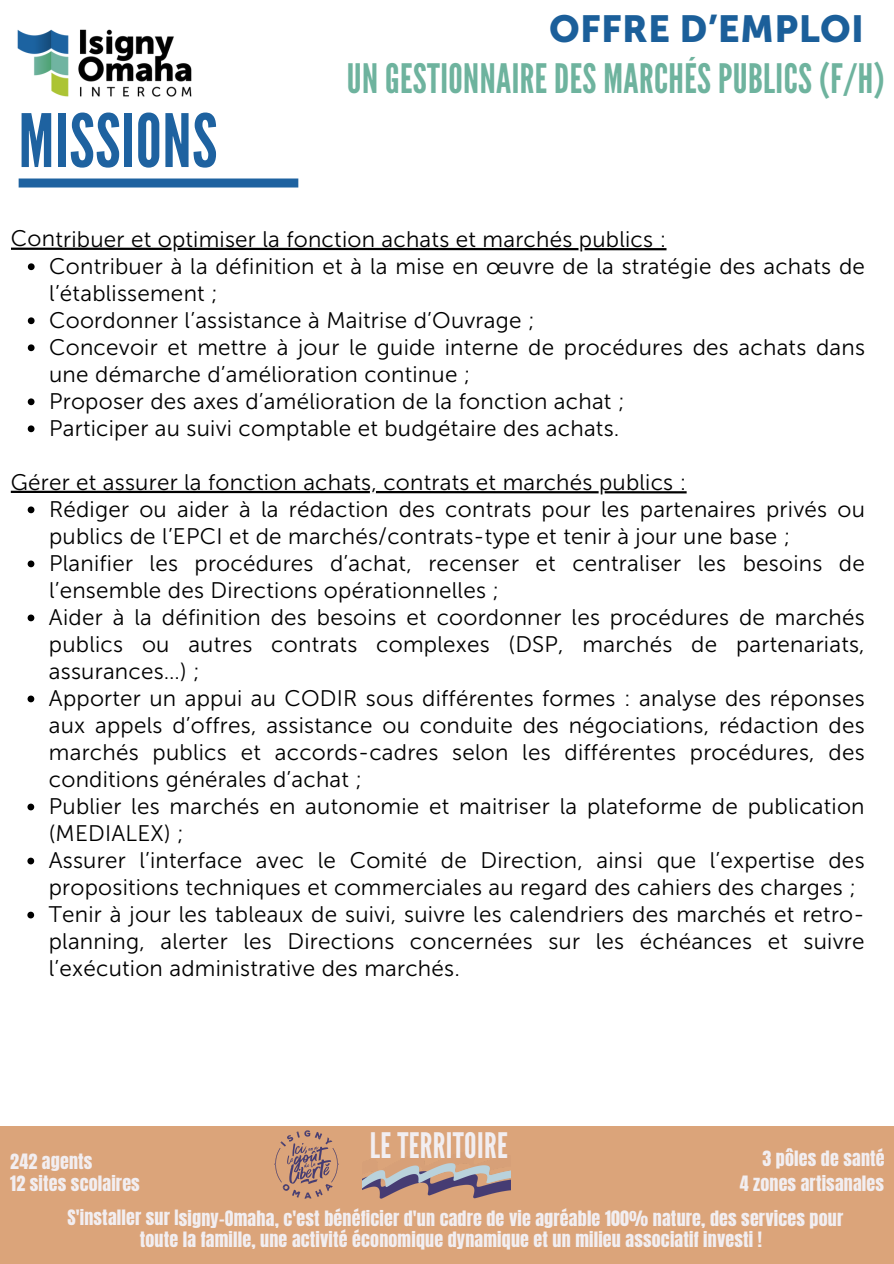
<style>
.page{position:relative;width:894px;height:1264px;background:#fff}
.page>*{position:absolute;margin:0;border:0;box-sizing:border-box;transform-origin:0 0}
.t1{font:73.35px "League Gothic";letter-spacing:.01em;color:#1e62a0}
.t2{font:40.5px "League Gothic";letter-spacing:.01em;color:#6eb39e}
.t3{font:37.5px "Museo Sans 900";letter-spacing:.01em;color:#1b5f9a}
.t4{font:35.1px "League Gothic";letter-spacing:.01em;color:#f2eef1}
.t5{font:22.5px/27px "Museo Sans 300";letter-spacing:.01em;color:#000}
.t6{font:18px/21.5px "Anton";letter-spacing:.01em;color:#f2eef1;text-align:center}
</style>
<div class="page">
<div style="left:0;top:1126px;width:893px;height:137px;background:#dba47a"></div>
<img style="left:17px;top:29px;width:175px;height:68px">
<img style="left:362px;top:1151px;width:149px;height:48px">
<img style="left:274px;top:1130px;width:65px;height:69px">
<div style="left:19px;top:178px;width:279px;height:9px;background:#1e62a0"></div>
<svg style="left:11px;top:247px;width:655px;height:3px;background:#4c4c4c"></svg>
<svg style="left:28px;top:263px;width:7px;height:7px"></svg>
<svg style="left:28px;top:317px;width:7px;height:7px"></svg>
<svg style="left:28px;top:344px;width:7px;height:7px"></svg>
<svg style="left:28px;top:398px;width:6px;height:7px"></svg>
<svg style="left:28px;top:425px;width:6px;height:7px"></svg>
<svg style="left:11px;top:490px;width:675px;height:3px"></svg>
<svg style="left:28px;top:506px;width:6px;height:7px"></svg>
<svg style="left:28px;top:560px;width:6px;height:7px"></svg>
<svg style="left:28px;top:614px;width:6px;height:7px"></svg>
<svg style="left:28px;top:695px;width:6px;height:7px"></svg>
<svg style="left:27px;top:803px;width:7px;height:7px"></svg>
<svg style="left:27px;top:857px;width:7px;height:7px"></svg>
<svg style="left:27px;top:911px;width:7px;height:7px"></svg>
<h5 class="t3" style="left:549px;top:7px;width:316px">OFFRE D’EMPLOI</h5>
<p class="t1" style="left:19px;top:98px;width:200px">MISSIONS</p>
<h5 class="t2" style="left:347px;top:55px;width:539px">UN GESTIONNAIRE DES MARCHÉS PUBLICS (F/H)</h5>
<p class="t5" style="left:11px;top:225px;width:656px">Contribuer et optimiser la fonction achats et marchés publics :</p>
<p class="t5" style="left:49px;top:253px;width:817px">Contribuer à la définition et à la mise en œuvre de la stratégie des achats de l’établissement ;</p>
<p class="t5" style="left:49px;top:306px;width:487px">Coordonner l’assistance à Maitrise d’Ouvrage ;</p>
<p class="t5" style="left:49px;top:334px;width:817px">Concevoir et mettre à jour le guide interne de procédures des achats dans une démarche d’amélioration continue ;</p>
<p class="t5" style="left:49px;top:387px;width:576px">Proposer des axes d’amélioration de la fonction achat ;</p>
<p class="t5" style="left:49px;top:414px;width:571px">Participer au suivi comptable et budgétaire des achats.</p>
<p class="t5" style="left:11px;top:468px;width:677px">Gérer et assurer la fonction achats, contrats et marchés publics :</p>
<p class="t5" style="left:49px;top:496px;width:817px">Rédiger ou aider à la rédaction des contrats pour les partenaires privés ou publics de l’EPCI et de marchés/contrats-type et tenir à jour une base ;</p>
<h4 class="t5" style="left:49px;top:550px;width:817px">Planifier les procédures d’achat, recenser et centraliser les besoins de l’ensemble des Directions opérationnelles ;</h4>
<p class="t5" style="left:49px;top:604px;width:817px;text-align:justify">Aider à la définition des besoins et coordonner les procédures de marchés publics ou autres contrats complexes (DSP, marchés de partenariats, assurances…) ;</p>
<p class="t5" style="left:49px;top:685px;width:817px;text-align:justify">Apporter un appui au CODIR sous différentes formes : analyse des réponses aux appels d’offres, assistance ou conduite des négociations, rédaction des marchés publics et accords-cadres selon les différentes procédures, des conditions générales d’achat ;</p>
<p class="t5" style="left:49px;top:793px;width:817px">Publier les marchés en autonomie et maitriser la plateforme de publication (MEDIALEX) ;</p>
<p class="t5" style="left:49px;top:847px;width:817px">Assurer l’interface avec le Comité de Direction, ainsi que l’expertise des propositions techniques et commerciales au regard des cahiers des charges ;</p>
<p class="t5" style="left:49px;top:901px;width:817px;text-align:justify">Tenir à jour les tableaux de suivi, suivre les calendriers des marchés et retro&shy;planning, alerter les Directions concernées sur les échéances et suivre l’exécution administrative des marchés.</p>
<h1 class="t4" style="left:369px;top:1125px;width:139px">LE TERRITOIRE</h1>
<p class="t6" style="left:10px;top:1151px;width:84px">242 agents</p>
<p class="t6" style="left:762px;top:1147px;width:124px">3 pôles de santé</p>
<p class="t6" style="left:10px;top:1172px;width:131px">12 sites scolaires</p>
<p class="t6" style="left:739px;top:1173px;width:146px">4 zones artisanales</p>
<p class="t6" style="left:67px;top:1207px;width:777px">S'installer sur Isigny-Omaha, c'est bénéficier d'un cadre de vie agréable 100% nature, des services pour toute la famille, une activité économique dynamique et un milieu associatif investi !</p>
</div>
